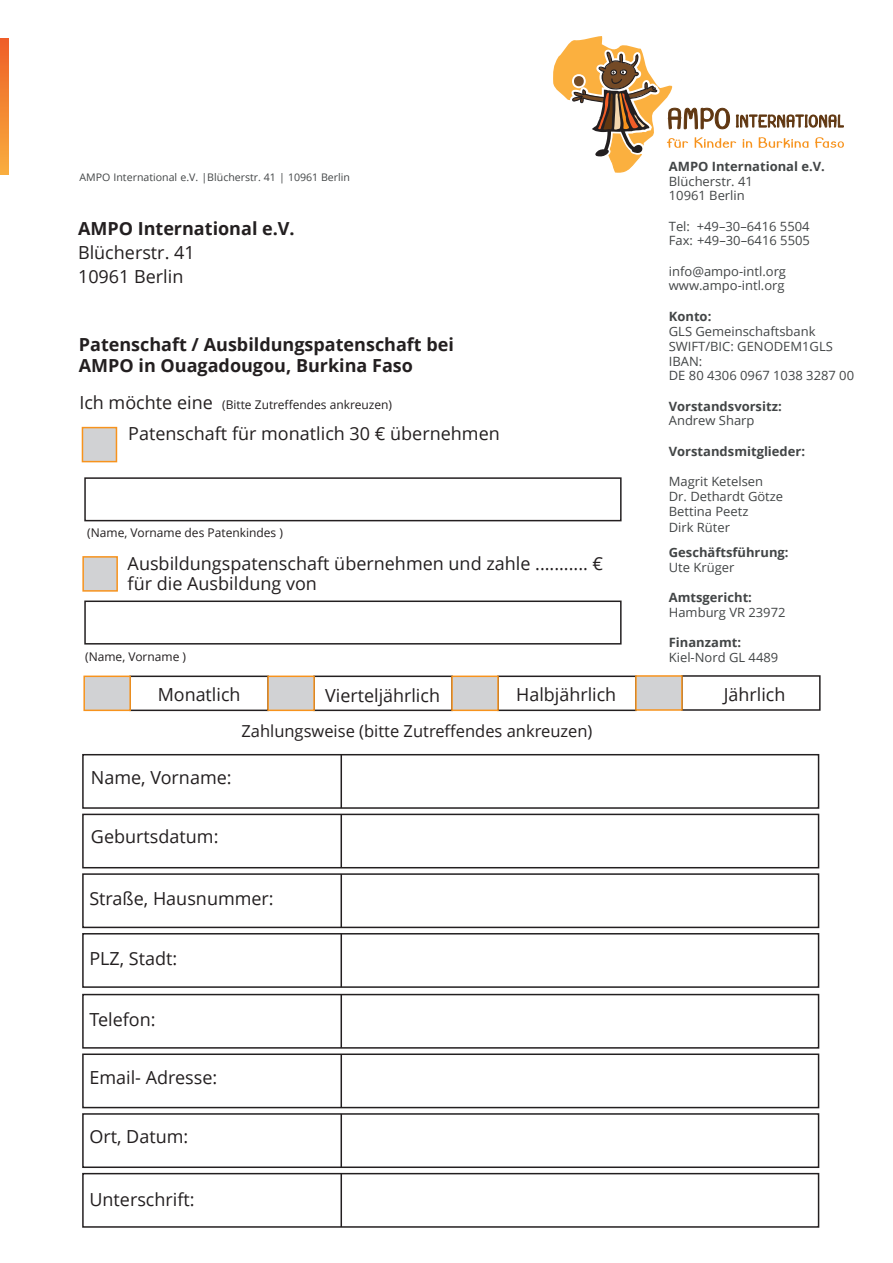
<style>
.page{position:relative;width:893px;height:1263px;background:#fff}
.page>*{position:absolute;margin:0;border:0;box-sizing:border-box;transform-origin:0 0}
.t1{font:18px/24px "Open Sans";color:#231f20}
.t2{font:700 18px/21.6px "Open Sans";color:#231f20}
.t3{font:16.5px "Open Sans";color:#231f20}
.t4{font:12.75px/15px "Open Sans";color:#424546}
.t5{font:700 12.75px "Open Sans";color:#424546}
.t6{font:12px "Open Sans";color:#231f20}
.t7{font:10.5px "Open Sans";color:#424546}
.s1{font-size:18px}
</style>
<div class="page">
<div style="left:82px;top:1113px;width:737px;height:55px;border:2px solid #231f20"></div>
<hr style="left:341px;top:1114px;width:1px;height:53px;background:#231f20">
<div style="left:82px;top:1173px;width:737px;height:55px;border:2px solid #231f20"></div>
<hr style="left:341px;top:1173px;width:1px;height:54px;background:#231f20">
<div style="left:82px;top:754px;width:737px;height:55px;border:2px solid #231f20"></div>
<hr style="left:341px;top:755px;width:1px;height:53px;background:#231f20">
<div style="left:82px;top:814px;width:737px;height:54px;border:2px solid #231f20"></div>
<hr style="left:341px;top:814px;width:1px;height:54px;background:#231f20">
<div style="left:82px;top:873px;width:737px;height:55px;border:2px solid #231f20"></div>
<hr style="left:341px;top:874px;width:1px;height:53px;background:#231f20">
<div style="left:82px;top:933px;width:737px;height:55px;border:2px solid #231f20"></div>
<hr style="left:341px;top:934px;width:1px;height:53px;background:#231f20">
<div style="left:82px;top:994px;width:737px;height:55px;border:2px solid #231f20"></div>
<hr style="left:341px;top:994px;width:1px;height:54px;background:#231f20">
<div style="left:82px;top:1053px;width:737px;height:55px;border:2px solid #231f20"></div>
<hr style="left:341px;top:1054px;width:1px;height:53px;background:#231f20">
<svg style="left:553px;top:36px;width:291px;height:137px"></svg>
<svg style="left:0;top:38px;width:9px;height:136px"></svg>
<div style="left:82px;top:556px;width:36px;height:36px;background:#d1d2d4;border:2px solid #f7931d"></div>
<div style="left:82px;top:427px;width:35px;height:35px;background:#d1d2d4;border:2px solid #f7931d"></div>
<div style="left:84px;top:477px;width:538px;height:44px;border:2px solid #231f20"></div>
<div style="left:681px;top:675px;width:140px;height:36px;background:#fff;border:2px solid #231f20"></div>
<div style="left:497px;top:675px;width:140px;height:36px;background:#fff;border:2px solid #231f20"></div>
<div style="left:313px;top:675px;width:140px;height:36px;background:#fff;border:2px solid #231f20"></div>
<div style="left:129px;top:675px;width:140px;height:36px;background:#fff;border:2px solid #231f20"></div>
<div style="left:635px;top:675px;width:48px;height:36px;background:#d1d2d4;border:2px solid #f7931d"></div>
<div style="left:451px;top:675px;width:48px;height:36px;background:#d1d2d4;border:2px solid #f7931d"></div>
<div style="left:267px;top:675px;width:48px;height:36px;background:#d1d2d4;border:2px solid #f7931d"></div>
<div style="left:83px;top:675px;width:48px;height:36px;background:#d1d2d4;border:2px solid #f7931d"></div>
<div style="left:84px;top:600px;width:538px;height:44px;border:2px solid #231f20"></div>
<p class="t7" style="left:80px;top:170px;width:272px">AMPO International e.V. |Blücherstr. 41 | 10961 Berlin</p>
<p class="t2" style="left:78px;top:217px;width:218px">AMPO International e.V.</p>
<p class="t1" style="left:78px;top:240px;width:118px">Blücherstr. 41<br>10961 Berlin</p>
<p class="t2" style="left:79px;top:333px;width:377px">Patenschaft / Ausbildungspatenschaft bei<br>AMPO in Ouagadougou, Burkina Faso</p>
<p class="t6" style="left:79px;top:397px;width:314px"><span class="s1">Ich möchte eine</span> (Bitte Zutreffendes ankreuzen)</p>
<p class="t1" style="left:128px;top:421px;width:373px">Patenschaft für monatlich 30 € übernehmen</p>
<p class="t6" style="left:87px;top:524px;width:197px">(Name, Vorname des Patenkindes )</p>
<p class="t1" style="left:128px;top:553px;width:477px;line-height:19.5px">Ausbildungspatenschaft übernehmen und zahle ........... € für die Ausbildung von</p>
<p class="t6" style="left:85px;top:648px;width:102px">(Name, Vorname )</p>
<p class="t5" style="left:669px;top:157px;width:158px">AMPO International e.V.</p>
<p class="t4" style="left:669px;top:173px;width:86px">Blücherstr. 41<br>10961 Berlin</p>
<p class="t4" style="left:669px;top:218px;width:143px">Tel: +49–30–6416 5504<br>Fax: +49–30–6416 5505</p>
<p class="t4" style="left:669px;top:263px;width:119px">info@ampo-intl.org www.ampo-intl.org</p>
<p class="t5" style="left:669px;top:307px;width:44px">Konto:</p>
<p class="t4" style="left:669px;top:323px;width:187px">GLS Gemeinschaftsbank<br>SWIFT/BIC: GENODEM1GLS<br>IBAN:<br>DE 80 4306 0967 1038 3287 00</p>
<p class="t5" style="left:669px;top:397px;width:114px">Vorstandsvorsitz:</p>
<p class="t4" style="left:669px;top:413px;width:87px">Andrew Sharp</p>
<p class="t5" style="left:669px;top:442px;width:138px">Vorstandsmitglieder:</p>
<p class="t4" style="left:669px;top:473px;width:116px">Magrit Ketelsen<br>Dr. Dethardt Götze<br>Bettina Peetz<br>Dirk Rüter</p>
<p class="t5" style="left:669px;top:544px;width:121px">Geschäftsführung:</p>
<p class="t4" style="left:669px;top:560px;width:67px">Ute Krüger</p>
<p class="t5" style="left:669px;top:589px;width:85px">Amtsgericht:</p>
<p class="t4" style="left:669px;top:605px;width:118px">Hamburg VR 23972</p>
<p class="t5" style="left:669px;top:634px;width:74px">Finanzamt:</p>
<p class="t4" style="left:669px;top:650px;width:111px">Kiel-Nord GL 4489</p>
<p class="t1" style="left:158px;top:681px;width:84px">Monatlich</p>
<p class="t1" style="left:325px;top:683px;width:116px">Vierteljährlich</p>
<p class="t1" style="left:516px;top:681px;width:102px">Halbjährlich</p>
<p class="t1" style="left:724px;top:681px;width:63px">Jährlich</p>
<p class="t3" style="left:241px;top:720px;width:353px">Zahlungsweise (bitte Zutreffendes ankreuzen)</p>
<p class="t1" style="left:91px;top:765px;width:142px">Name, Vorname:</p>
<p class="t1" style="left:91px;top:824px;width:129px">Geburtsdatum:</p>
<p class="t1" style="left:89px;top:885px;width:186px">Straße, Hausnummer:</p>
<p class="t1" style="left:89px;top:946px;width:89px">PLZ, Stadt:</p>
<p class="t1" style="left:89px;top:1007px;width:68px">Telefon:</p>
<p class="t1" style="left:89px;top:1065px;width:129px">Email- Adresse:</p>
<p class="t1" style="left:89px;top:1124px;width:100px">Ort, Datum:</p>
<p class="t1" style="left:89px;top:1187px;width:107px">Unterschrift:</p>
</div>
